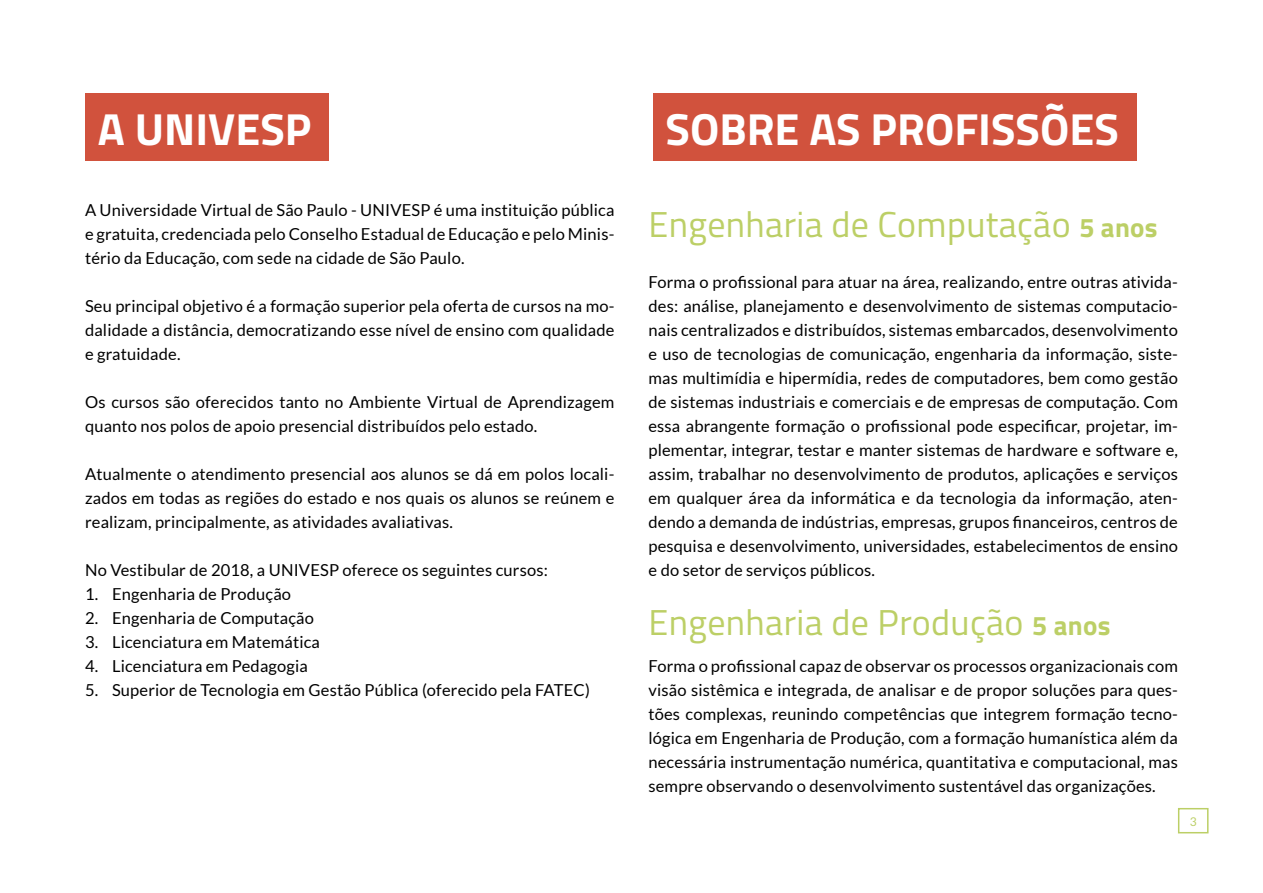
<style>
.page{position:relative;width:1263px;height:893px;background:#fff}
.page>*{position:absolute;margin:0;border:0;box-sizing:border-box;transform-origin:0 0}
.t1{font:700 45px "Titillium Web";color:#fff}
.t2{font:36px "Titillium Web";letter-spacing:.01em;color:#bccf66}
.t3{font:16.5px/24px "Lato";letter-spacing:.01em;color:#000;text-align:justify}
.t4{font:12px "Lato";color:#bccf66}
.s1{font-weight:700;font-size:27px}
</style>
<div class="page">
<div style="left:1178px;top:808px;width:30px;height:25px;border:2px solid #bccf66"></div>
<div style="left:85px;top:94px;width:243px;height:67px;background:#d1523d"></div>
<div style="left:653px;top:94px;width:483px;height:67px;background:#d1523d"></div>
<h1 class="t1" style="left:98px;top:94px;width:215px">A UNIVESP</h1>
<p class="t3" style="left:85px;top:198px;width:531px">A Universidade Virtual de São Paulo - UNIVESP é uma instituição pública e gratuita, credenciada pelo Conselho Estadual de Educação e pelo Minis&shy;tério da Educação, com sede na cidade de São Paulo.</p>
<p class="t3" style="left:85px;top:294px;width:531px">Seu principal objetivo é a formação superior pela oferta de cursos na mo&shy;dalidade a distância, democratizando esse nível de ensino com qualidade e gratuidade.</p>
<p class="t3" style="left:85px;top:390px;width:531px">Os cursos são oferecidos tanto no Ambiente Virtual de Aprendizagem quanto nos polos de apoio presencial distribuídos pelo estado.</p>
<p class="t3" style="left:85px;top:462px;width:531px">Atualmente o atendimento presencial aos alunos se dá em polos locali&shy;zados em todas as regiões do estado e nos quais os alunos se reúnem e realizam, principalmente, as atividades avaliativas.</p>
<p class="t3" style="left:85px;top:558px;width:464px">No Vestibular de 2018, a UNIVESP oferece os seguintes cursos:</p>
<p class="t3" style="left:85px;top:582px;width:208px">1. Engenharia de Produção</p>
<p class="t3" style="left:85px;top:606px;width:230px">2. Engenharia de Computação</p>
<p class="t3" style="left:85px;top:630px;width:236px">3. Licenciatura em Matemática</p>
<p class="t3" style="left:85px;top:654px;width:224px">4. Licenciatura em Pedagogia</p>
<p class="t3" style="left:85px;top:678px;width:506px">5. Superior de Tecnologia em Gestão Pública (oferecido pela FATEC)</p>
<h1 class="t1" style="left:665px;top:94px;width:455px">SOBRE AS PROFISSÕES</h1>
<h2 class="t2" style="left:648px;top:196px;width:511px">Engenharia de Computação <span class="s1">5 anos</span></h2>
<p class="t3" style="left:648px;top:270px;width:531px">Forma o profissional para atuar na área, realizando, entre outras ativida&shy;des: análise, planejamento e desenvolvimento de sistemas computacio&shy;nais centralizados e distribuídos, sistemas embarcados, desenvolvimento e uso de tecnologias de comunicação, engenharia da informação, siste&shy;mas multimídia e hipermídia, redes de computadores, bem como gestão de sistemas industriais e comerciais e de empresas de computação. Com essa abrangente formação o profissional pode especificar, projetar, im&shy;plementar, integrar, testar e manter sistemas de hardware e software e, assim, trabalhar no desenvolvimento de produtos, aplicações e serviços em qualquer área da informática e da tecnologia da informação, aten&shy;dendo a demanda de indústrias, empresas, grupos financeiros, centros de pesquisa e desenvolvimento, universidades, estabelecimentos de ensino e do setor de serviços públicos.</p>
<h2 class="t2" style="left:648px;top:594px;width:463px">Engenharia de Produção <span class="s1">5 anos</span></h2>
<p class="t3" style="left:648px;top:654px;width:531px">Forma o profissional capaz de observar os processos organizacionais com visão sistêmica e integrada, de analisar e de propor soluções para ques&shy;tões complexas, reunindo competências que integrem formação tecno&shy;lógica em Engenharia de Produção, com a formação humanística além da necessária instrumentação numérica, quantitativa e computacional, mas sempre observando o desenvolvimento sustentável das organizações.</p>
<p class="t4" style="left:1190px;top:814px;width:8px">3</p>
</div>
